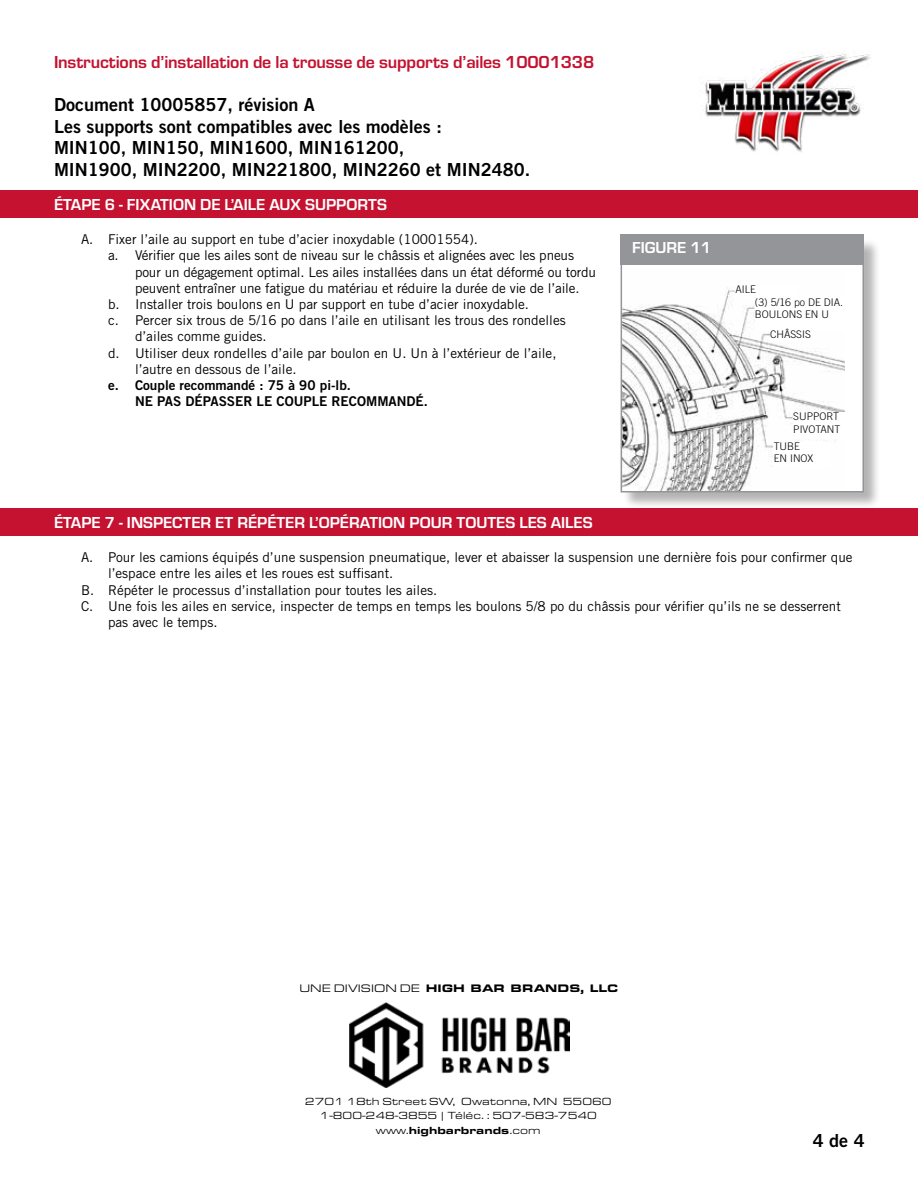
<style>
.page{position:relative;width:918px;height:1188px;background:#fff}
.page>*{position:absolute;margin:0;border:0;box-sizing:border-box;transform-origin:0 0}
.t1{font:18px/21.6px "Trade Gothic LT Std Bd 2";color:#000}
.t2{font:700 18px "Eurostile";letter-spacing:-.01em;color:#c41230}
.t3{font:700 16.5px "Eurostile";color:#fff}
.t4{font:13.5px "Trade Gothic LT Std";color:#000}
.t5{font:13.5px/16.2px "Trade Gothic LT Std Bd 2";color:#000}
.t6{font:900 11.25px "Eurostile Ext";color:#000}
.t7{font:10.65px/14.2px "Eurostile Ext";color:#000;text-align:center}
.t8{font:300 10.5px/12.8px "Trade Gothic LT Std";color:#000}
.s1{font-weight:400}
.s2{font-weight:900}
</style>
<div class="page">
<div style="left:0;top:508px;width:918px;height:27px;background:#c41230"></div>
<div style="left:0;top:190px;width:918px;height:27px;background:#c41230"></div>
<div style="left:623px;top:238px;width:258px;height:271px;background:#000;opacity:.3"></div>
<div style="left:621px;top:236px;width:242px;height:256px;background:#fff"></div>
<div style="left:621px;top:234px;width:243px;height:31px;background:#939598"></div>
<img style="left:624px;top:287px;width:221px;height:203px">
<div style="left:621px;top:237px;width:243px;height:256px;border:2px solid #939598"></div>
<img style="left:703px;top:54px;width:168px;height:98px">
<div style="left:735px;top:285px;width:62px;height:12px;background:#fff"></div>
<div style="left:755px;top:298px;width:100px;height:33px;background:#fff"></div>
<div style="left:770px;top:330px;width:45px;height:12px;background:#fff"></div>
<div style="left:793px;top:413px;width:56px;height:26px;background:#fff"></div>
<div style="left:774px;top:442px;width:56px;height:27px;background:#fff"></div>
<img style="left:349px;top:1002px;width:221px;height:85px">
<h1 class="t2" style="left:54px;top:49px;width:542px">Instructions d’installation de la trousse de supports d’ailes 10001338</h1>
<h1 class="t1" style="left:54px;top:94px;width:478px">Document 10005857, révision A<br>Les supports sont compatibles avec les modèles :<br>MIN100, MIN150, MIN1600, MIN161200,<br>MIN1900, MIN2200, MIN221800, MIN2260 et MIN2480.</h1>
<p class="t3" style="left:54px;top:193px;width:334px">ÉTAPE 6 - FIXATION DE L’AILE AUX SUPPORTS</p>
<p class="t4" style="left:81px;top:231px;width:399px">A. Fixer l’aile au support en tube d’acier inoxydable (10001554).</p>
<p class="t4" style="left:108px;top:247px;width:468px">a. Vérifier que les ailes sont de niveau sur le châssis et alignées avec les pneus</p>
<p class="t4" style="left:135px;top:264px;width:462px">pour un dégagement optimal. Les ailes installées dans un état déformé ou tordu</p>
<p class="t4" style="left:135px;top:280px;width:446px">peuvent entraîner une fatigue du matériau et réduire la durée de vie de l’aile.</p>
<p class="t4" style="left:108px;top:296px;width:423px">b. Installer trois boulons en U par support en tube d’acier inoxydable.</p>
<p class="t4" style="left:108px;top:312px;width:459px">c. Percer six trous de 5/16 po dans l’aile en utilisant les trous des rondelles</p>
<p class="t4" style="left:135px;top:328px;width:133px">d’ailes comme guides.</p>
<p class="t4" style="left:108px;top:345px;width:450px">d. Utiliser deux rondelles d’aile par boulon en U. Un à l’extérieur de l’aile,</p>
<p class="t4" style="left:135px;top:361px;width:163px">l’autre en dessous de l’aile.</p>
<p class="t5" style="left:135px;top:377px;width:294px;text-indent:-27px">e. Couple recommandé : 75 à 90 pi-lb.<br>NE PAS DÉPASSER LE COUPLE RECOMMANDÉ.</p>
<p class="t3" style="left:632px;top:236px;width:80px">FIGURE 11</p>
<p class="t8" style="left:755px;top:282px;width:90px;text-indent:-19px">AILE<br>(3) 5/16 po DE DIA.<br>BOULONS EN U</p>
<p class="t8" style="left:770px;top:327px;width:42px">CHÂSSIS</p>
<p class="t8" style="left:793px;top:410px;width:49px">SUPPORT<br>PIVOTANT</p>
<p class="t8" style="left:774px;top:440px;width:41px">TUBE<br>EN INOX</p>
<p class="t3" style="left:54px;top:511px;width:540px">ÉTAPE 7 - INSPECTER ET RÉPÉTER L’OPÉRATION POUR TOUTES LES AILES</p>
<p class="t4" style="left:81px;top:549px;width:773px">A. Pour les camions équipés d’une suspension pneumatique, lever et abaisser la suspension une dernière fois pour confirmer que</p>
<p class="t4" style="left:108px;top:565px;width:287px">l’espace entre les ailes et les roues est suffisant.</p>
<p class="t4" style="left:81px;top:582px;width:358px">B. Répéter le processus d’installation pour toutes les ailes.</p>
<p class="t4" style="left:81px;top:598px;width:761px">C. Une fois les ailes en service, inspecter de temps en temps les boulons 5/8 po du châssis pour vérifier qu’ils ne se desserrent</p>
<p class="t4" style="left:108px;top:614px;width:111px">pas avec le temps.</p>
<p class="t6" style="left:299px;top:980px;width:321px"><span class="s1">UNE DIVISION DE</span> HIGH BAR BRANDS, LLC</p>
<p class="t7" style="left:305px;top:1094px;width:308px">2701 18th Street SW, Owatonna, MN 55060<br>1-800-248-3855 | Téléc. : 507-583-7540 www.<span class="s2">highbarbrands</span>.com</p>
<h1 class="t1" style="left:813px;top:1129px;width:53px">4 de 4</h1>
</div>
